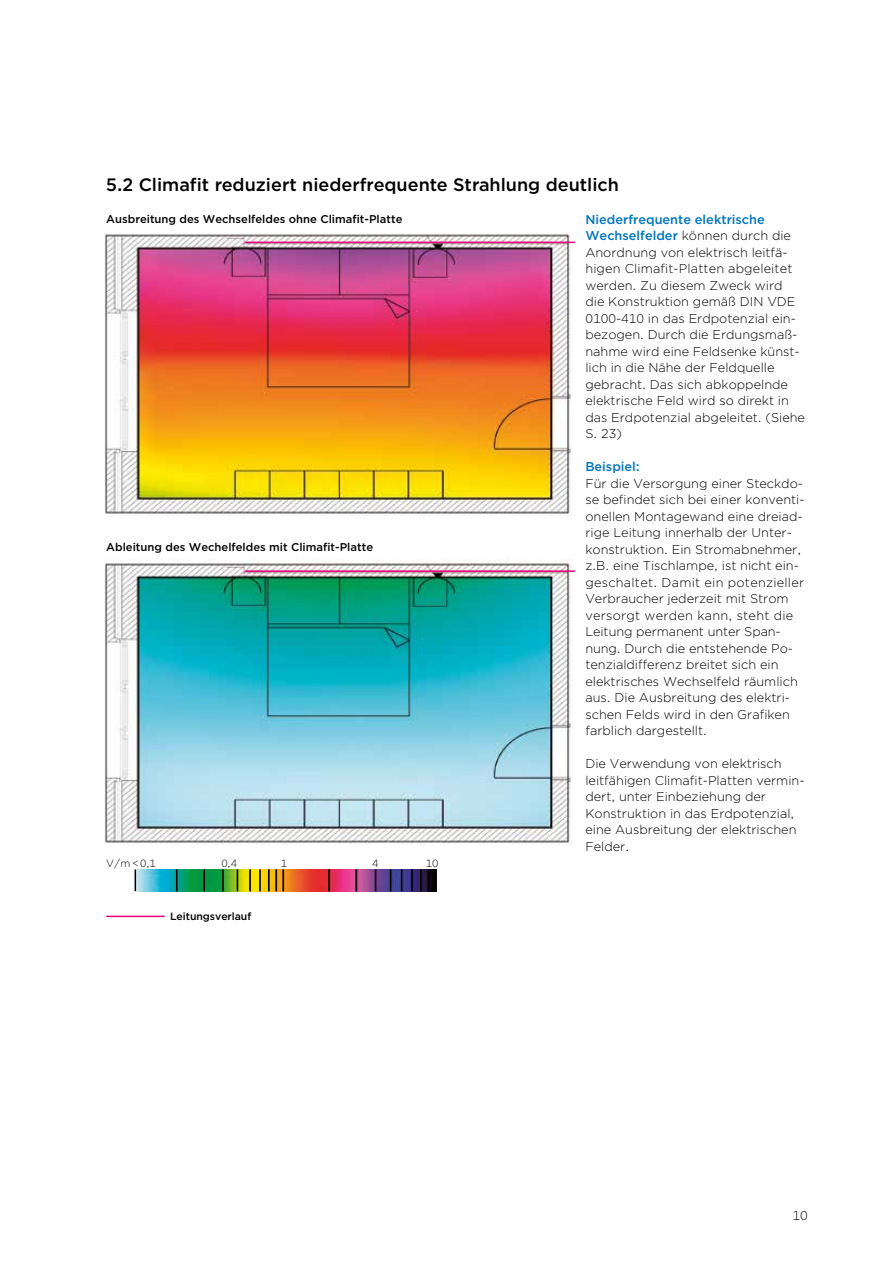
<style>
.page{position:relative;width:893px;height:1263px;background:#fff}
.page>*{position:absolute;margin:0;border:0;box-sizing:border-box;transform-origin:0 0}
.t1{font:500 18px "Gotham";color:#000}
.t2{font:300 12.75px/16.5px "Gotham";color:#000}
.t3{font:500 12.75px "Gotham";color:#0075bf}
.t4{font:500 11.25px "Gotham";color:#000}
.t5{font:500 10.5px "Gotham";letter-spacing:-.005em;color:#000}
.t6{font:300 10.5px "Gotham";color:#000}
.s1{font-weight:500;color:#0075bf}
</style>
<div class="page">
<img style="left:105px;top:234px;width:470px;height:282px">
<img style="left:105px;top:560px;width:468px;height:284px">
<hr style="left:245px;top:242px;width:330px;height:1px;background:#e6007d">
<hr style="left:245px;top:570px;width:330px;height:2px;background:#e6007d">
<hr style="left:106px;top:916px;width:59px;height:1px;background:#e6007d">
<img style="left:134px;top:869px;width:302px;height:22px">
<svg style="left:176px;top:869px;width:1px;height:22px"></svg>
<svg style="left:135px;top:869px;width:1px;height:22px"></svg>
<hr style="left:203px;top:869px;width:2px;height:22px;background:#000">
<hr style="left:222px;top:869px;width:2px;height:22px;background:#000">
<svg style="left:237px;top:869px;width:1px;height:22px"></svg>
<hr style="left:249px;top:869px;width:2px;height:22px;background:#000">
<hr style="left:259px;top:869px;width:2px;height:22px;background:#000">
<hr style="left:268px;top:869px;width:2px;height:22px;background:#000">
<hr style="left:275px;top:869px;width:2px;height:22px;background:#000">
<hr style="left:282px;top:869px;width:2px;height:22px;background:#000">
<hr style="left:328px;top:869px;width:2px;height:22px;background:#000">
<hr style="left:355px;top:869px;width:2px;height:22px;background:#000">
<svg style="left:375px;top:869px;width:1px;height:22px"></svg>
<svg style="left:390px;top:869px;width:1px;height:22px"></svg>
<svg style="left:401px;top:869px;width:1px;height:22px"></svg>
<hr style="left:411px;top:869px;width:2px;height:22px;background:#000">
<hr style="left:420px;top:869px;width:2px;height:22px;background:#000">
<svg style="left:428px;top:869px;width:1px;height:22px"></svg>
<h1 class="t1" style="left:106px;top:173px;width:514px">5.2 Climafit reduziert niederfrequente Strahlung deutlich</h1>
<p class="t2" style="left:585px;top:211px;width:221px"><span class="s1">Niederfrequente elektrische<br>Wechselfelder</span> können durch die<br>Anordnung von elektrisch leitfä&shy;higen Climafit-Platten abgeleitet werden. Zu diesem Zweck wird<br>die Konstruktion gemäß DIN VDE<br>0100-410 in das Erdpotenzial ein&shy;bezogen. Durch die Erdungsmaß&shy;nahme wird eine Feldsenke künst&shy;lich in die Nähe der Feldquelle gebracht. Das sich abkoppelnde elektrische Feld wird so direkt in das Erdpotenzial abgeleitet. (Siehe<br>S. 23)</p>
<p class="t3" style="left:585px;top:458px;width:56px">Beispiel:</p>
<p class="t2" style="left:585px;top:475px;width:221px">Für die Versorgung einer Steckdo&shy;se befindet sich bei einer konventi&shy;onellen Montagewand eine dreiad&shy;rige Leitung innerhalb der Unter&shy;konstruktion. Ein Stromabnehmer, z.B. eine Tischlampe, ist nicht ein&shy;geschaltet. Damit ein potenzieller Verbraucher jederzeit mit Strom versorgt werden kann, steht die Leitung permanent unter Span&shy;nung. Durch die entstehende Po&shy;tenzialdifferenz breitet sich ein elektrisches Wechselfeld räumlich aus. Die Ausbreitung des elektri&shy;schen Felds wird in den Grafiken farblich dargestellt.</p>
<p class="t2" style="left:585px;top:755px;width:221px">Die Verwendung von elektrisch leitfähigen Climafit-Platten vermin&shy;dert, unter Einbeziehung der<br>Konstruktion in das Erdpotenzial, eine Ausbreitung der elektrischen<br>Felder.</p>
<p class="t4" style="left:106px;top:212px;width:298px">Ausbreitung des Wechselfeldes ohne Climafit-Platte</p>
<p class="t4" style="left:106px;top:540px;width:268px">Ableitung des Wechelfeldes mit Climafit-Platte</p>
<p class="t6" style="left:106px;top:857px;width:51px">V/m &lt;0,1</p>
<p class="t6" style="left:221px;top:857px;width:17px">0,4</p>
<p class="t6" style="left:281px;top:857px;width:8px">1</p>
<p class="t6" style="left:372px;top:857px;width:8px">4</p>
<p class="t6" style="left:426px;top:857px;width:14px">10</p>
<p class="t5" style="left:170px;top:909px;width:83px">Leitungsverlauf</p>
<p class="t2" style="left:793px;top:1207px;width:17px">10</p>
</div>
